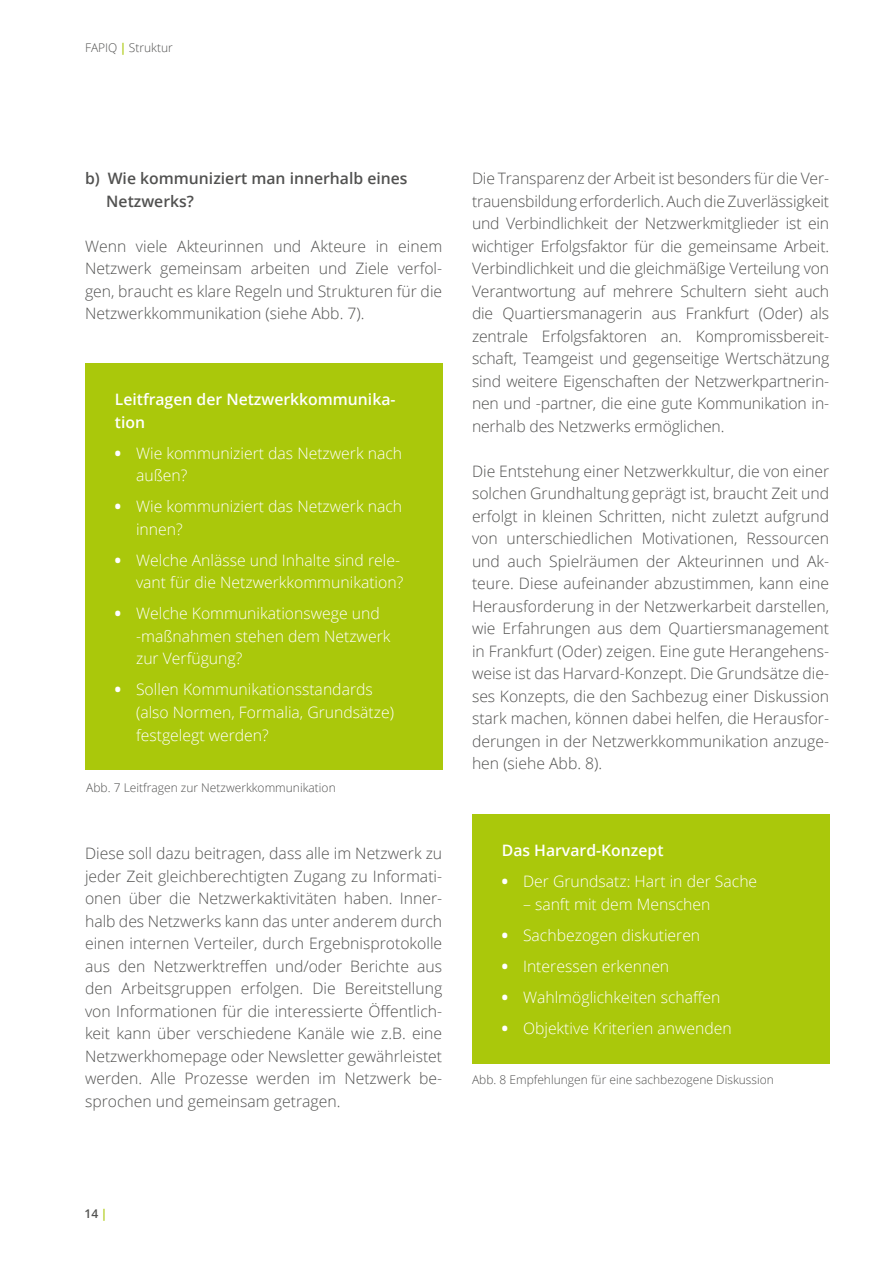
<style>
.page{position:relative;width:893px;height:1263px;background:#fff}
.page>*{position:absolute;margin:0;border:0;box-sizing:border-box;transform-origin:0 0}
.t1{font:300 15.75px/22.5px "Open Sans";color:#515150;text-align:justify}
.t2{font:300 15.75px/22.5px "Open Sans";color:#fff}
.t3{font:600 15.75px/22.5px "Open Sans";color:#fff}
.t4{font:600 15.75px/22.5px "Open Sans";color:#515150}
.t5{font:300 12px "Open Sans";color:#515150}
.t6{font:600 12px "Open Sans";color:#515150}
.s1{font-weight:600;color:#aac80b}
.s2{font-weight:800}
.s3{color:#aac80b}
</style>
<div class="page">
<div style="left:85px;top:364px;width:357px;height:406px;background:#aac80b"></div>
<div style="left:472px;top:814px;width:357px;height:249px;background:#aac80b"></div>
<p class="t5" style="left:85px;top:39px;width:89px">FAPIQ <span class="s1">|</span> Struktur</p>
<p class="t4" style="left:106px;top:167px;width:303px;text-indent:-21px">b) Wie kommuniziert man innerhalb eines<br>Netzwerks?</p>
<p class="t1" style="left:85px;top:234px;width:359px">Wenn viele Akteurinnen und Akteure in einem Netzwerk gemeinsam arbeiten und Ziele verfol&shy;gen, braucht es klare Regeln und Strukturen für die Netzwerkkommunikation (siehe Abb. 7).</p>
<p class="t3" style="left:115px;top:388px;width:282px">Leitfragen der Netzwerkkommunika&shy;tion</p>
<p class="t2" style="left:136px;top:441px;width:268px;text-indent:-21px"><span class="s2">•</span> Wie kommuniziert das Netzwerk nach außen?</p>
<p class="t2" style="left:136px;top:495px;width:268px;text-indent:-21px"><span class="s2">•</span> Wie kommuniziert das Netzwerk nach innen?</p>
<p class="t2" style="left:115px;top:548px;width:290px;text-align:right"><span class="s2">•</span> Welche Anlässe und Inhalte sind rele&shy;vant für die Netzwerkkommunikation?</p>
<p class="t2" style="left:136px;top:602px;width:256px;text-indent:-21px"><span class="s2">•</span> Welche Kommunikationswege und -maßnahmen stehen dem Netzwerk zur Verfügung?</p>
<p class="t2" style="left:136px;top:678px;width:259px;text-indent:-21px"><span class="s2">•</span> Sollen Kommunikationsstandards (also Normen, Formalia, Grundsätze) festgelegt werden?</p>
<p class="t5" style="left:86px;top:779px;width:251px">Abb. 7 Leitfragen zur Netzwerkkommunikation</p>
<p class="t1" style="left:85px;top:842px;width:359px">Diese soll dazu beitragen, dass alle im Netzwerk zu jeder Zeit gleichberechtigten Zugang zu Informati&shy;onen über die Netzwerkaktivitäten haben. Inner&shy;halb des Netzwerks kann das unter anderem durch einen internen Verteiler, durch Ergebnisprotokolle aus den Netzwerktreffen und/oder Berichte aus den Arbeitsgruppen erfolgen. Die Bereitstellung von Informationen für die interessierte Öffentlich&shy;keit kann über verschiedene Kanäle wie z.B. eine Netzwerkhomepage oder Newsletter gewährleistet werden. Alle Prozesse werden im Netzwerk be&shy;sprochen und gemeinsam getragen.</p>
<p class="t1" style="left:472px;top:167px;width:359px">Die Transparenz der Arbeit ist besonders für die Ver&shy;trauensbildung erforderlich. Auch die Zuverlässigkeit und Verbindlichkeit der Netzwerkmitglieder ist ein wichtiger Erfolgsfaktor für die gemeinsame Arbeit.<br>Verbindlichkeit und die gleichmäßige Verteilung von Verantwortung auf mehrere Schultern sieht auch die Quartiersmanagerin aus Frankfurt (Oder) als zentrale Erfolgsfaktoren an. Kompromissbereit&shy;schaft, Teamgeist und gegenseitige Wertschätzung sind weitere Eigenschaften der Netzwerkpartnerin&shy;nen und -partner, die eine gute Kommunikation in&shy;nerhalb des Netzwerks ermöglichen.</p>
<p class="t1" style="left:472px;top:459px;width:359px">Die Entstehung einer Netzwerkkultur, die von einer solchen Grundhaltung geprägt ist, braucht Zeit und erfolgt in kleinen Schritten, nicht zuletzt aufgrund von unterschiedlichen Motivationen, Ressourcen und auch Spielräumen der Akteurinnen und Ak&shy;teure. Diese aufeinander abzustimmen, kann eine Herausforderung in der Netzwerkarbeit darstellen, wie Erfahrungen aus dem Quartiersmanagement in Frankfurt (Oder) zeigen. Eine gute Herangehens&shy;weise ist das Harvard-Konzept. Die Grundsätze die&shy;ses Konzepts, die den Sachbezug einer Diskussion stark machen, können dabei helfen, die Herausfor&shy;derungen in der Netzwerkkommunikation anzuge&shy;hen (siehe Abb. 8).</p>
<p class="t3" style="left:502px;top:839px;width:163px">Das Harvard-Konzept</p>
<p class="t2" style="left:502px;top:870px;width:257px"><span class="s2">•</span> Der Grundsatz: Hart in der Sache</p>
<p class="t2" style="left:523px;top:892px;width:189px">– sanft mit dem Menschen</p>
<p class="t2" style="left:502px;top:923px;width:200px"><span class="s2">•</span> Sachbezogen diskutieren</p>
<p class="t2" style="left:502px;top:954px;width:169px"><span class="s2">•</span> Interessen erkennen</p>
<p class="t2" style="left:502px;top:985px;width:220px"><span class="s2">•</span> Wahlmöglichkeiten schaffen</p>
<p class="t2" style="left:502px;top:1016px;width:232px"><span class="s2">•</span> Objektive Kriterien anwenden</p>
<p class="t5" style="left:472px;top:1071px;width:303px">Abb. 8 Empfehlungen für eine sachbezogene Diskussion</p>
<p class="t6" style="left:85px;top:1205px;width:24px">14 <span class="s3">|</span></p>
</div>
